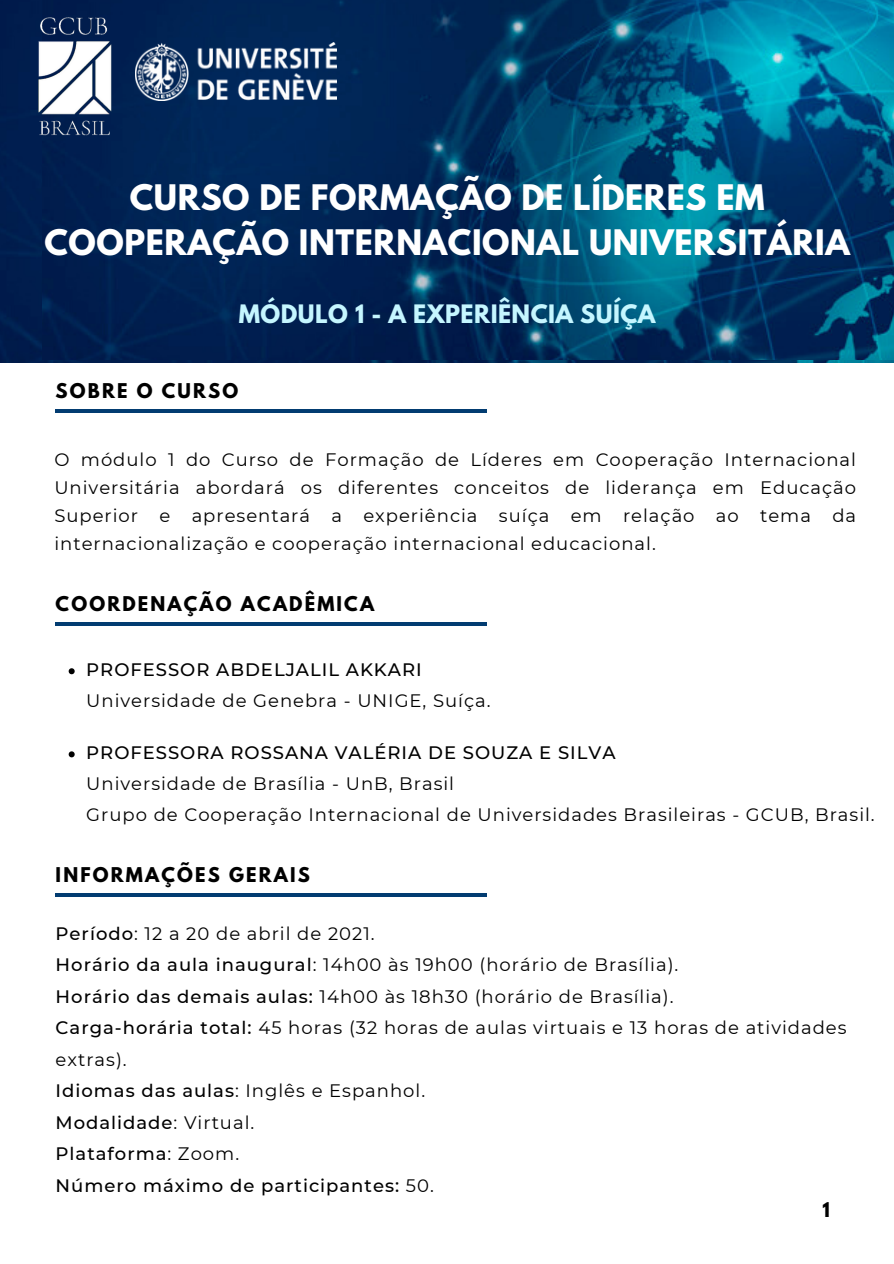
<style>
.page{position:relative;width:894px;height:1264px;background:#fff}
.page>*{position:absolute;margin:0;border:0;box-sizing:border-box;transform-origin:0 0}
.t1{font:700 31.2px/44.7px "League Spartan";letter-spacing:.02em;color:#fff;text-align:center}
.t2{font:700 22.5px "League Spartan";letter-spacing:.02em;color:#c5f6ff}
.t3{font:18px/28.2px "Montserrat";letter-spacing:.055em;color:#000}
.t4{font:500 18px "Montserrat";letter-spacing:.055em;color:#000}
.t5{font:700 18px "League Spartan";letter-spacing:.12em;color:#000}
.s1{font-weight:500}
.s2{font-weight:400}
</style>
<div class="page">
<div style="left:0;top:0;width:893px;height:362px;background:#001d4d"></div>
<img style="left:43px;top:0;width:850px;height:359px">
<img style="left:140px;top:43px;width:196px;height:57px">
<hr style="left:56px;top:622px;width:431px;height:3px;background:#023c71">
<hr style="left:56px;top:893px;width:431px;height:3px;background:#023c71">
<svg style="left:69px;top:668px;width:6px;height:6px"></svg>
<svg style="left:69px;top:751px;width:6px;height:6px"></svg>
<img style="left:11px;top:11px;width:129px;height:129px">
<hr style="left:56px;top:409px;width:431px;height:3px;background:#023c71">
<p class="t1" style="left:44px;top:179px;width:806px">CURSO DE FORMAÇÃO DE LÍDERES EM<br>COOPERAÇÃO INTERNACIONAL UNIVERSITÁRIA</p>
<p class="t2" style="left:239px;top:303px;width:418px">MÓDULO 1 - A EXPERIÊNCIA SUÍÇA</p>
<p class="t5" style="left:56px;top:382px;width:184px">SOBRE O CURSO</p>
<p class="t3" style="left:54px;top:445px;width:803px;text-align:justify">O módulo 1 do Curso de Formação de Líderes em Cooperação Internacional Universitária abordará os diferentes conceitos de liderança em Educação Superior e apresentará a experiência suíça em relação ao tema da internacionalização e cooperação internacional educacional.</p>
<p class="t5" style="left:56px;top:594px;width:320px">COORDENAÇÃO ACADÊMICA</p>
<p class="t4" style="left:86px;top:659px;width:337px">PROFESSOR ABDELJALIL AKKARI</p>
<p class="t3" style="left:86px;top:686px;width:406px">Universidade de Genebra - UNIGE, Suíça.</p>
<p class="t4" style="left:86px;top:742px;width:530px">PROFESSORA ROSSANA VALÉRIA DE SOUZA E SILVA</p>
<p class="t3" style="left:86px;top:769px;width:369px">Universidade de Brasília - UnB, Brasil</p>
<p class="t3" style="left:86px;top:801px;width:789px">Grupo de Cooperação Internacional de Universidades Brasileiras - GCUB, Brasil.</p>
<p class="t5" style="left:56px;top:866px;width:256px">INFORMAÇÕES GERAIS</p>
<p class="t3" style="left:56px;top:919px;width:320px"><span class="s1">Período</span>: 12 a 20 de abril de 2021.</p>
<p class="t3" style="left:56px;top:950px;width:624px"><span class="s1">Horário da aula inaugural</span>: 14h00 às 19h00 (horário de Brasília).</p>
<p class="t3" style="left:56px;top:982px;width:619px"><span class="s1">Horário das demais aulas:</span> 14h00 às 18h30 (horário de Brasília).</p>
<p class="t3" style="left:56px;top:1012px;width:792px;line-height:31.5px"><span class="s1">Carga-horária total:</span> 45 horas (32 horas de aulas virtuais e 13 horas de atividades extras).</p>
<p class="t3" style="left:56px;top:1076px;width:371px"><span class="s1">Idiomas das aulas</span>: Inglês e Espanhol.</p>
<p class="t4" style="left:56px;top:1111px;width:200px">Modalidade<span class="s2">: Virtual.</span></p>
<p class="t4" style="left:56px;top:1142px;width:185px">Plataforma<span class="s2">: Zoom.</span></p>
<p class="t4" style="left:56px;top:1174px;width:379px">Número máximo de participantes: <span class="s2">50.</span></p>
<p class="t5" style="left:822px;top:1200px;width:9px">1</p>
</div>
